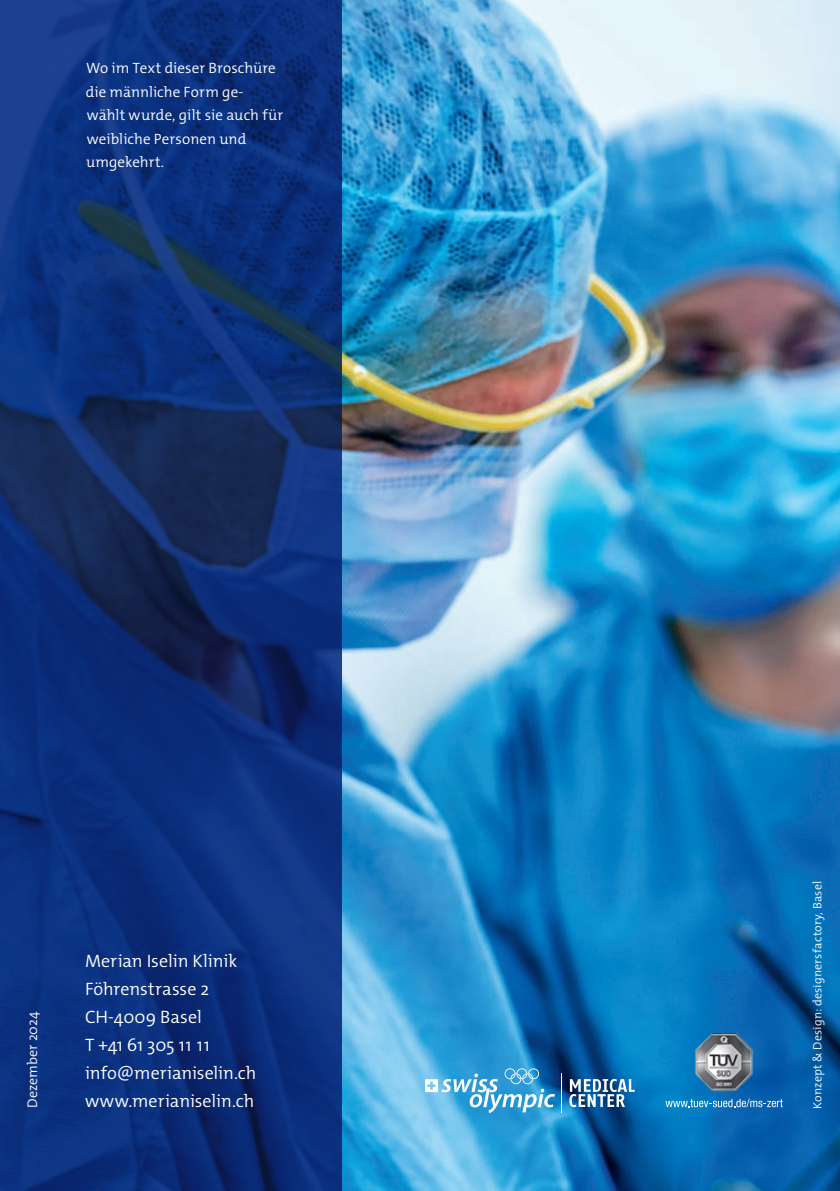
<style>
.page{position:relative;width:840px;height:1191px;background:#fff}
.page>*{position:absolute;margin:0;border:0;box-sizing:border-box;transform-origin:0 0}
.t1{font:300 18px/28px "The Mix Os F";letter-spacing:-.005em;color:#fff}
.t2{font:300 15px/23.4px "The Mix Os F";letter-spacing:.005em;color:#fff}
.t3{font:300 14px "The Mix Os F";letter-spacing:.01em;color:#fff}
.t4{font:300 12px "The Mix Os F";letter-spacing:.015em;color:#fff}
</style>
<div class="page">
<img style="left:341px;top:0;width:498px;height:1191px">
<svg style="left:0;top:0;width:341px;height:1191px;background:#0d2e75"></svg>
<svg style="left:569px;top:1079px;width:65px;height:28px"></svg>
<hr style="left:561px;top:1073px;width:1px;height:40px;background:#fff">
<svg style="left:425px;top:1068px;width:129px;height:45px;background:#5fb1de"></svg>
<img style="left:684px;top:1033px;width:84px;height:60px">
<svg style="left:665px;top:1098px;width:117px;height:9px"></svg>
<p class="t2" style="left:86px;top:57px;width:198px">Wo im Text dieser Broschüre die männliche Form ge&shy;wählt wurde, gilt sie auch für weibliche Personen und umgekehrt.</p>
<p class="t3" style="left:23px;top:1108px;width:98px;rotate:-90deg">Dezember 2024</p>
<p class="t1" style="left:85px;top:947px;width:173px">Merian Iselin Klinik<br>Föhrenstrasse 2<br>CH-4009 Basel<br>T +41 61 305 11 11 info@merianiselin.ch</p>
<p class="t1" style="left:85px;top:1087px;width:171px">www.merianiselin.ch</p>
<p class="t4" style="left:809px;top:1108px;width:229px;rotate:-90deg">Konzept &amp; Design: designersfactory, Basel</p>
</div>
